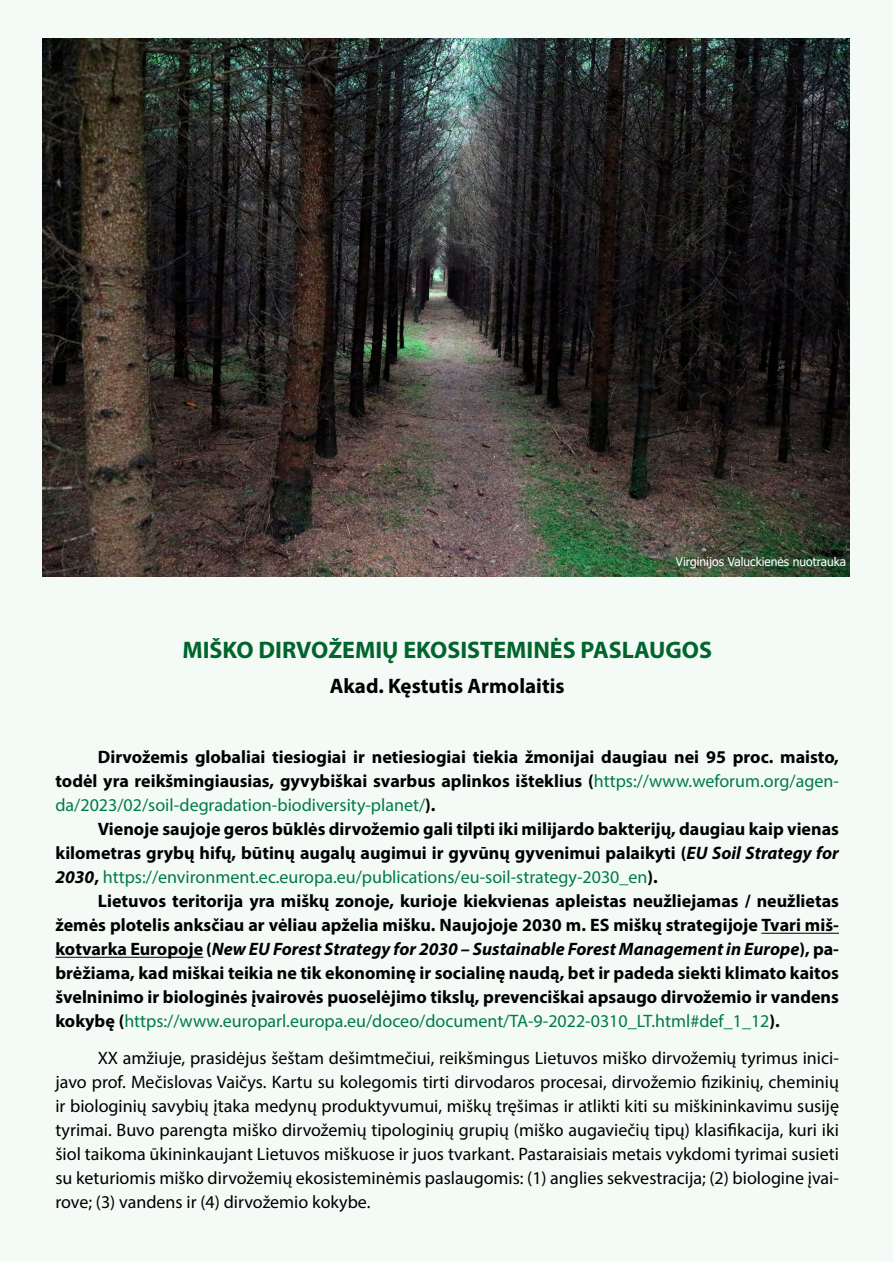
<style>
.page{position:relative;width:893px;height:1263px;background:#fff}
.page>*{position:absolute;margin:0;border:0;box-sizing:border-box;transform-origin:0 0}
.t1{font:700 24px "Myriad Pro";color:#00652d}
.t2{font:700 21px "Myriad Pro";color:#000}
.t3{font:700 18px/24px "Myriad Pro";color:#000;text-align:justify}
.t4{font:18px/24px "Myriad Pro";color:#000;text-align:justify}
.t5{font:12px "Tahoma";color:#fff}
.s1{font-weight:400;color:#007b49}
.s2{font-style:italic}
</style>
<div class="page">
<div style="left:0;top:0;width:893px;height:1260px;background:#f4faf5"></div>
<img style="left:43px;top:38px;width:806px;height:538px">
<hr style="left:761px;top:933px;width:78px;height:1px;background:#000">
<hr style="left:55px;top:957px;width:148px;height:1px;background:#000">
<p class="t5" style="left:676px;top:553px;width:172px">Virginijos Valuckienės nuotrauka</p>
<h1 class="t1" style="left:182px;top:634px;width:531px">MIŠKO DIRVOŽEMIŲ EKOSISTEMINĖS PASLAUGOS</h1>
<p class="t2" style="left:330px;top:672px;width:236px">Akad. Kęstutis Armolaitis</p>
<p class="t3" style="left:55px;top:745px;width:785px;text-indent:43px">Dirvožemis globaliai tiesiogiai ir netiesiogiai tiekia žmonijai daugiau nei 95 proc. maisto, todėl yra reikšmingiausias, gyvybiškai svarbus aplinkos išteklius (<span class="s1">https://www.weforum.org/agen&shy;da/2023/02/soil-degradation-biodiversity-planet/</span>).</p>
<p class="t3" style="left:55px;top:817px;width:785px;text-indent:43px">Vienoje saujoje geros būklės dirvožemio gali tilpti iki milijardo bakterijų, daugiau kaip vienas kilometras grybų hifų, būtinų augalų augimui ir gyvūnų gyvenimui palaikyti (<span class="s2">EU Soil Strategy for 2030</span>, <span class="s1">https://environment.ec.europa.eu/publications/eu-soil-strategy-2030_en</span>).</p>
<p class="t3" style="left:55px;top:889px;width:785px;text-indent:43px">Lietuvos teritorija yra miškų zonoje, kurioje kiekvienas apleistas neužliejamas / neužlietas žemės plotelis anksčiau ar vėliau apželia mišku. Naujojoje 2030 m. ES miškų strategijoje Tvari miš&shy;kotvarka Europoje (<span class="s2">New EU Forest Strategy for 2030 – Sustainable Forest Management in Europe</span>), pa&shy;brėžiama, kad miškai teikia ne tik ekonominę ir socialinę naudą, bet ir padeda siekti klimato kaitos švelninimo ir biologinės įvairovės puoselėjimo tikslų, prevenciškai apsaugo dirvožemio ir vandens kokybę (<span class="s1">https://www.europarl.europa.eu/doceo/document/TA-9-2022-0310_LT.html#def_1_12</span>).</p>
<p class="t4" style="left:55px;top:1046px;width:785px;text-indent:43px">XX amžiuje, prasidėjus šeštam dešimtmečiui, reikšmingus Lietuvos miško dirvožemių tyrimus inici&shy;javo prof. Mečislovas Vaičys. Kartu su kolegomis tirti dirvodaros procesai, dirvožemio fizikinių, cheminių ir biologinių savybių įtaka medynų produktyvumui, miškų tręšimas ir atlikti kiti su miškininkavimu susiję tyrimai. Buvo parengta miško dirvožemių tipologinių grupių (miško augaviečių tipų) klasifikacija, kuri iki šiol taikoma ūkininkaujant Lietuvos miškuose ir juos tvarkant. Pastaraisiais metais vykdomi tyrimai susieti su keturiomis miško dirvožemių ekosisteminėmis paslaugomis: (1) anglies sekvestracija; (2) biologine įvai&shy;rove; (3) vandens ir (4) dirvožemio kokybe.</p>
</div>
